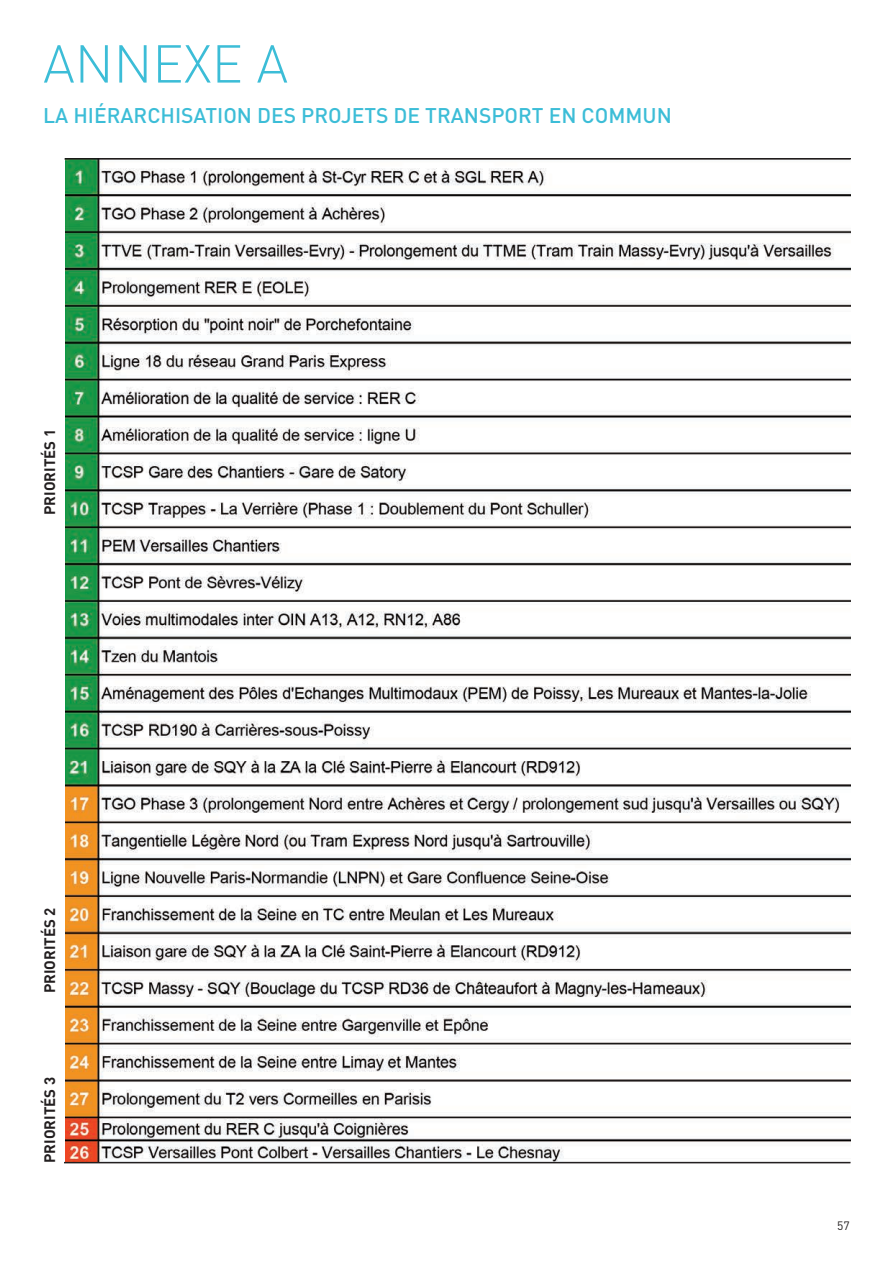
<style>
.page{position:relative;width:893px;height:1263px;background:#fff}
.page>*{position:absolute;margin:0;border:0;box-sizing:border-box;transform-origin:0 0}
.t1{font:300 52.5px "DIN";color:#3cbdd7}
.t2{font:500 21px "DIN";color:#3cbdd7}
.t3{font:700 15px "DIN";color:#231f20}
.t4{font:12px "DIN";color:#231f20}
</style>
<div class="page">
<img style="left:64px;top:159px;width:786px;height:1003px">
<hr style="left:64px;top:1162px;width:786px;height:1px;background:#231f20">
<hr style="left:64px;top:158px;width:786px;height:1px;background:#231f20">
<h1 class="t1" style="left:43px;top:34px;width:246px">ANNEXE A</h1>
<p class="t2" style="left:43px;top:103px;width:630px">LA HIÉRARCHISATION DES PROJETS DE TRANSPORT EN COMMUN</p>
<p class="t3" style="left:41px;top:515px;width:87px;rotate:-90deg">PRIORITÉS 1</p>
<p class="t3" style="left:41px;top:993px;width:87px;rotate:-90deg">PRIORITÉS 2</p>
<p class="t3" style="left:41px;top:1163px;width:87px;rotate:-90deg">PRIORITÉS 3</p>
<p class="t4" style="left:837px;top:1218px;width:14px">57</p>
</div>
